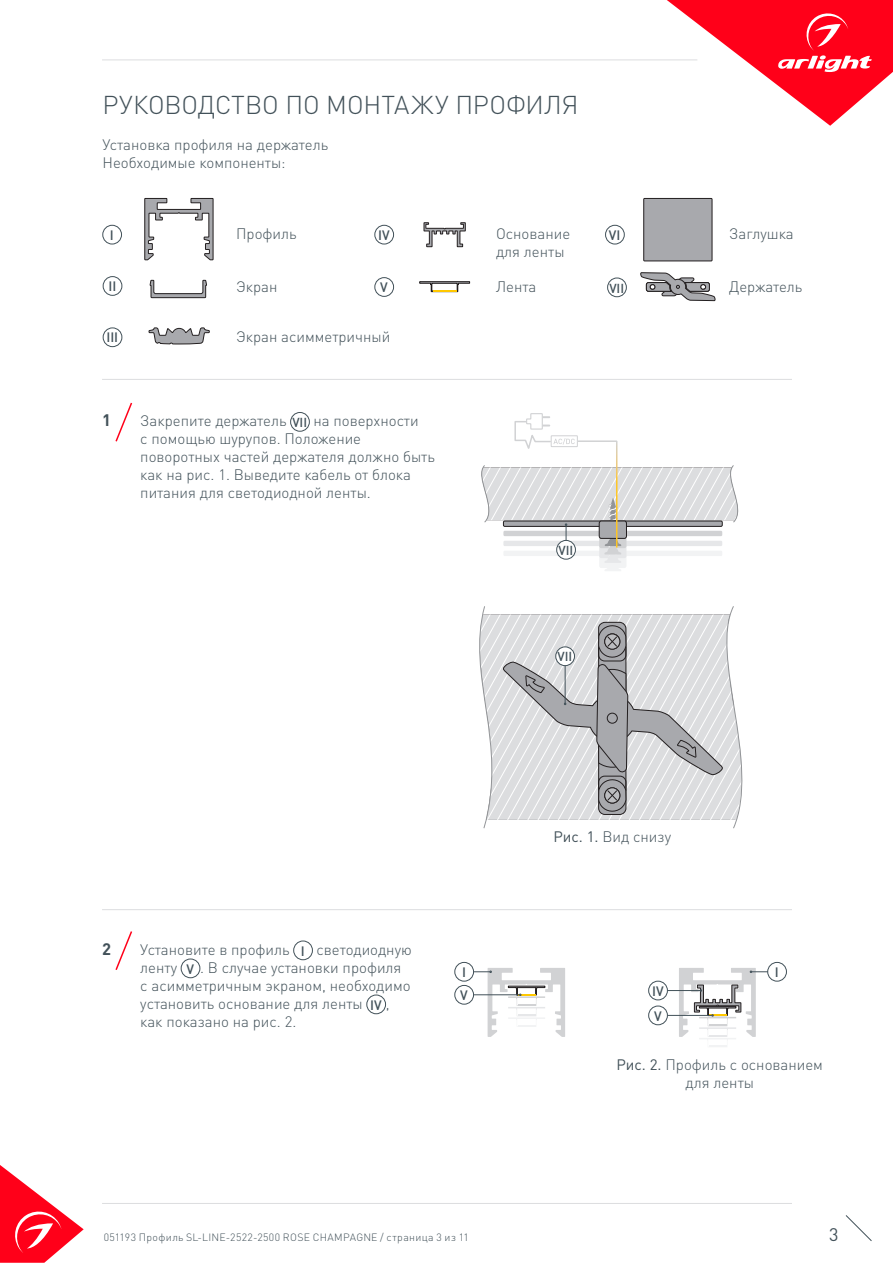
<style>
.page{position:relative;width:893px;height:1263px;background:#fff}
.page>*{position:absolute;margin:0;border:0;box-sizing:border-box;transform-origin:0 0}
.t1{font:300 25.5px "DIN Pro";letter-spacing:-.005em;color:#425159}
.t2{font:18px "DIN Pro";color:#425159}
.t3{font:700 16.5px "DIN Pro";color:#425159}
.t4{font:300 15px/18px "DIN Pro";color:#425159}
.t5{font:500 13.5px "DIN Pro";color:#425159}
.t6{font:500 12.9px "DIN Pro";color:#425159}
.t7{font:300 10.5px "DIN Pro";letter-spacing:.03em;color:#425159}
.s1{font-weight:400}
</style>
<div class="page">
<svg style="left:0;top:1165px;width:84px;height:98px"></svg>
<svg style="left:845px;top:1215px;width:27px;height:26px"></svg>
<svg style="left:667px;top:0;width:226px;height:126px"></svg>
<hr style="left:102px;top:60px;width:595px;height:1px;background:#dcdddf">
<hr style="left:102px;top:379px;width:690px;height:1px;background:#dcdddf">
<svg style="left:419px;top:281px;width:51px;height:11px"></svg>
<hr style="left:433px;top:290px;width:23px;height:2px;background:#ffc800">
<div style="left:103px;top:225px;width:19px;height:19px;border:1px solid #425159;border-radius:50%"></div>
<div style="left:103px;top:276px;width:19px;height:19px;border:1px solid #425159;border-radius:50%"></div>
<div style="left:103px;top:328px;width:19px;height:19px;border:1px solid #425159;border-radius:50%"></div>
<div style="left:607px;top:278px;width:20px;height:19px;border:1px solid #425159;border-radius:50%"></div>
<div style="left:375px;top:225px;width:19px;height:19px;border:1px solid #425159;border-radius:50%"></div>
<div style="left:605px;top:225px;width:19px;height:19px;border:1px solid #425159;border-radius:50%"></div>
<div style="left:375px;top:277px;width:19px;height:20px;border:1px solid #425159;border-radius:50%"></div>
<svg style="left:479px;top:606px;width:258px;height:223px"></svg>
<hr style="left:102px;top:909px;width:690px;height:1px;background:#dcdddf">
<div style="left:290px;top:412px;width:20px;height:19px;border:1px solid #425159;border-radius:50%"></div>
<div style="left:293px;top:941px;width:20px;height:19px;border:1px solid #425159;border-radius:50%"></div>
<div style="left:181px;top:959px;width:19px;height:19px;border:1px solid #425159;border-radius:50%"></div>
<div style="left:367px;top:995px;width:19px;height:19px;border:1px solid #425159;border-radius:50%"></div>
<svg style="left:115px;top:402px;width:18px;height:40px"></svg>
<svg style="left:115px;top:931px;width:18px;height:39px"></svg>
<svg style="left:144px;top:198px;width:69px;height:62px"></svg>
<svg style="left:150px;top:280px;width:57px;height:18px"></svg>
<svg style="left:424px;top:222px;width:42px;height:25px"></svg>
<svg style="left:149px;top:327px;width:61px;height:17px"></svg>
<div style="left:644px;top:198px;width:68px;height:63px;background:#a8a9ad"></div>
<div style="left:643px;top:198px;width:69px;height:63px;border:1px solid #231f20"></div>
<svg style="left:640px;top:273px;width:75px;height:28px"></svg>
<svg style="left:481px;top:413px;width:258px;height:158px"></svg>
<svg style="left:480px;top:615px;width:263px;height:205px;background:#d2d3d5"></svg>
<div style="left:455px;top:985px;width:19px;height:19px;border:1px solid #425159;border-radius:50%"></div>
<div style="left:455px;top:962px;width:19px;height:19px;border:1px solid #425159;border-radius:50%"></div>
<div style="left:767px;top:962px;width:20px;height:19px;border:1px solid #425159;border-radius:50%"></div>
<div style="left:648px;top:1006px;width:20px;height:19px;border:1px solid #425159;border-radius:50%"></div>
<div style="left:648px;top:981px;width:20px;height:19px;border:1px solid #425159;border-radius:50%"></div>
<svg style="left:474px;top:968px;width:91px;height:69px"></svg>
<hr style="left:668px;top:1015px;width:44px;height:1px;background:#425159">
<hr style="left:668px;top:990px;width:32px;height:1px;background:#425159">
<svg style="left:679px;top:968px;width:89px;height:79px"></svg>
<hr style="left:102px;top:1203px;width:690px;height:1px;background:#dcdddf">
<p class="t1" style="left:103px;top:87px;width:477px">РУКОВОДСТВО ПО МОНТАЖУ ПРОФИЛЯ</p>
<p class="t4" style="left:103px;top:134px;width:227px">Установка профиля на держатель</p>
<p class="t4" style="left:103px;top:152px;width:185px">Необходимые компоненты:</p>
<p class="t5" style="left:110px;top:226px;width:5px">I</p>
<p class="t5" style="left:108px;top:277px;width:9px">II</p>
<p class="t4" style="left:236px;top:224px;width:62px">Профиль</p>
<p class="t4" style="left:236px;top:277px;width:43px">Экран</p>
<p class="t4" style="left:496px;top:224px;width:76px">Основание для ленты</p>
<p class="t4" style="left:729px;top:224px;width:66px">Заглушка</p>
<p class="t5" style="left:378px;top:226px;width:13px">IV</p>
<p class="t5" style="left:609px;top:226px;width:13px">VI</p>
<p class="t5" style="left:380px;top:278px;width:9px">V</p>
<p class="t4" style="left:496px;top:277px;width:42px">Лента</p>
<p class="t4" style="left:729px;top:277px;width:75px">Держатель</p>
<p class="t6" style="left:609px;top:279px;width:16px">VII</p>
<p class="t5" style="left:106px;top:328px;width:13px">III</p>
<p class="t4" style="left:236px;top:327px;width:156px">Экран асимметричный</p>
<p class="t3" style="left:102px;top:409px;width:10px">1</p>
<p class="t4" style="left:140px;top:411px;width:148px">Закрепите держатель</p>
<p class="t6" style="left:292px;top:414px;width:16px">VII</p>
<p class="t4" style="left:140px;top:411px;width:296px;text-indent:173px">на поверхности<br>с помощью шурупов. Положение поворотных частей держателя должно быть как на рис. 1. Выведите кабель от блока питания для светодиодной ленты.</p>
<p class="t6" style="left:558px;top:541px;width:16px">VII</p>
<p class="t6" style="left:557px;top:648px;width:16px">VII</p>
<p class="t3" style="left:102px;top:938px;width:10px">2</p>
<p class="t4" style="left:140px;top:940px;width:151px">Установите в профиль</p>
<p class="t5" style="left:301px;top:941px;width:5px">I</p>
<p class="t4" style="left:316px;top:940px;width:97px">светодиодную</p>
<p class="t4" style="left:140px;top:958px;width:38px">ленту</p>
<p class="t5" style="left:187px;top:959px;width:9px">V</p>
<p class="t4" style="left:140px;top:958px;width:272px;text-indent:60px">. В случае установки профиля с асимметричным экраном, необходимо установить основание для ленты</p>
<p class="t5" style="left:370px;top:995px;width:13px">IV</p>
<p class="t4" style="left:386px;top:994px;width:5px">,</p>
<p class="t4" style="left:140px;top:1012px;width:158px">как показано на рис. 2.</p>
<p class="t4" style="left:553px;top:827px;width:119px"><span class="s1">Рис. 1.</span> Вид снизу</p>
<p class="t5" style="left:462px;top:963px;width:5px">I</p>
<p class="t5" style="left:775px;top:963px;width:5px">I</p>
<p class="t5" style="left:654px;top:1006px;width:9px">V</p>
<p class="t5" style="left:652px;top:982px;width:13px">IV</p>
<p class="t5" style="left:460px;top:986px;width:9px">V</p>
<p class="t4" style="left:616px;top:1055px;width:208px"><span class="s1">Рис. 2.</span> Профиль с основанием</p>
<p class="t4" style="left:685px;top:1073px;width:70px">для ленты</p>
<p class="t7" style="left:104px;top:1230px;width:367px">051193 Профиль SL-LINE-2522-2500 ROSE CHAMPAGNE / страница 3 из 11</p>
<p class="t2" style="left:829px;top:1222px;width:11px">3</p>
</div>
